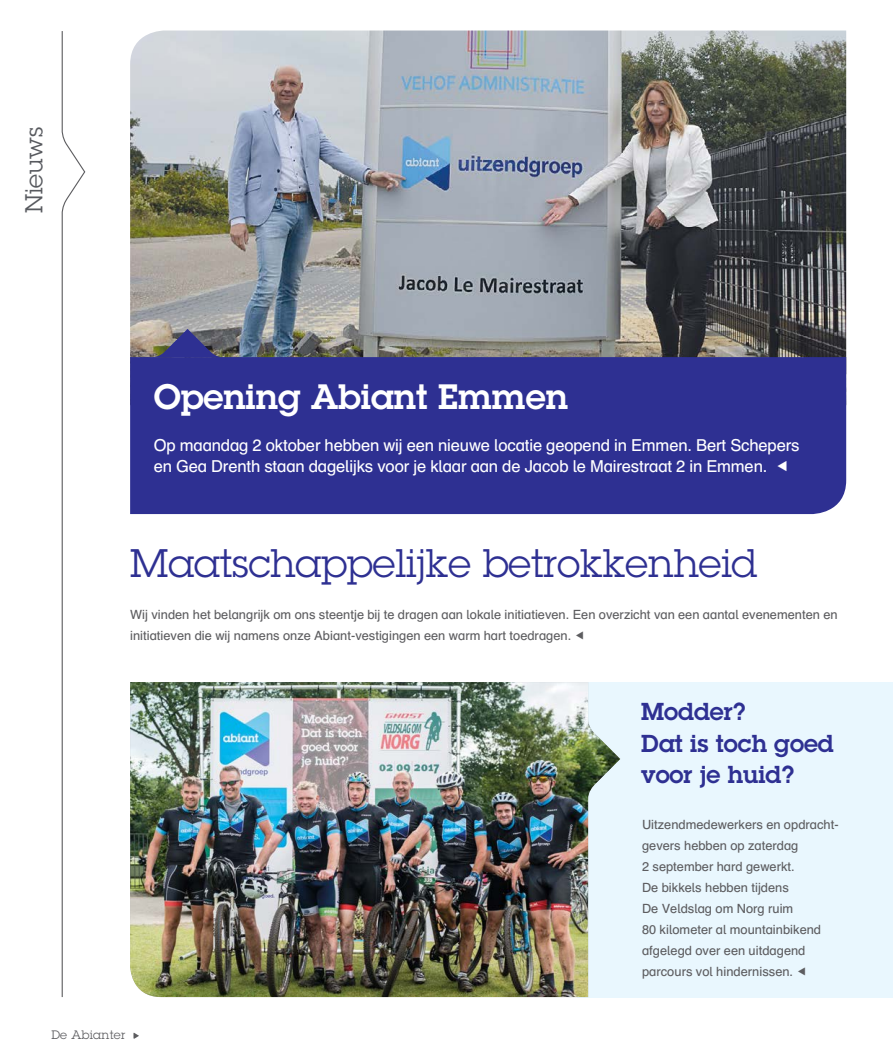
<style>
.page{position:relative;width:893px;height:1063px;background:#fff}
.page>*{position:absolute;margin:0;border:0;box-sizing:border-box;transform-origin:0 0}
.t1{font:39px "Lubalin Graph";color:#2e3092}
.t2{font:600 34.5px "Lubalin Graph Std";color:#fff}
.t3{font:600 24px/31.5px "Lubalin Graph Std";color:#2e3092}
.t4{font:24px "Lubalin Graph";color:#585a5f}
.t5{font:16.5px/21px "Schulbuch Nord";letter-spacing:-.01em;color:#fff}
.t6{font:12.75px/21px "Schulbuch Nord";color:#5d5d60}
.t7{font:12px "Lubalin Graph";letter-spacing:.025em;color:#5d5d60}
</style>
<div class="page">
<div style="left:578px;top:682px;width:315px;height:315px;background:#e9f7fe"></div>
<img style="left:130px;top:31px;width:716px;height:326px">
<svg style="left:154px;top:329px;width:67px;height:28px;background:#5e5d7f"></svg>
<div style="left:130px;top:357px;width:716px;height:157px;background:#2e3092"></div>
<svg style="left:61px;top:31px;width:25px;height:966px"></svg>
<img style="left:130px;top:682px;width:490px;height:315px">
<svg style="left:778px;top:461px;width:9px;height:10px"></svg>
<h3 class="t4" style="left:19px;top:213px;width:88px;rotate:-90deg">Nieuws</h3>
<h2 class="t2" style="left:154px;top:374px;width:415px">Opening Abiant Emmen</h2>
<p class="t5" style="left:154px;top:434px;width:647px">Op maandag 2 oktober hebben wij een nieuwe locatie geopend in Emmen. Bert Schepers en Gea Drenth staan dagelijks voor je klaar aan de Jacob le Mairestraat 2 in Emmen.</p>
<h1 class="t1" style="left:130px;top:539px;width:629px">Maatschappelijke betrokkenheid</h1>
<p class="t6" style="left:130px;top:604px;width:709px">Wij vinden het belangrijk om ons steentje bij te dragen aan lokale initiatieven. Een overzicht van een aantal evenementen en initiatieven die wij namens onze Abiant-vestigingen een warm hart toedragen.</p>
<p class="t7" style="left:51px;top:1027px;width:76px">De Abianter</p>
<h3 class="t3" style="left:641px;top:696px;width:194px">Modder?<br>Dat is toch goed voor je huid?</h3>
<p class="t6" style="left:642px;top:814px;width:198px">Uitzendmedewerkers en opdracht&shy;gevers hebben op zaterdag<br>2 september hard gewerkt.<br>De bikkels hebben tijdens<br>De Veldslag om Norg ruim<br>80 kilometer al mountainbikend afgelegd over een uitdagend parcours vol hindernissen.</p>
</div>
